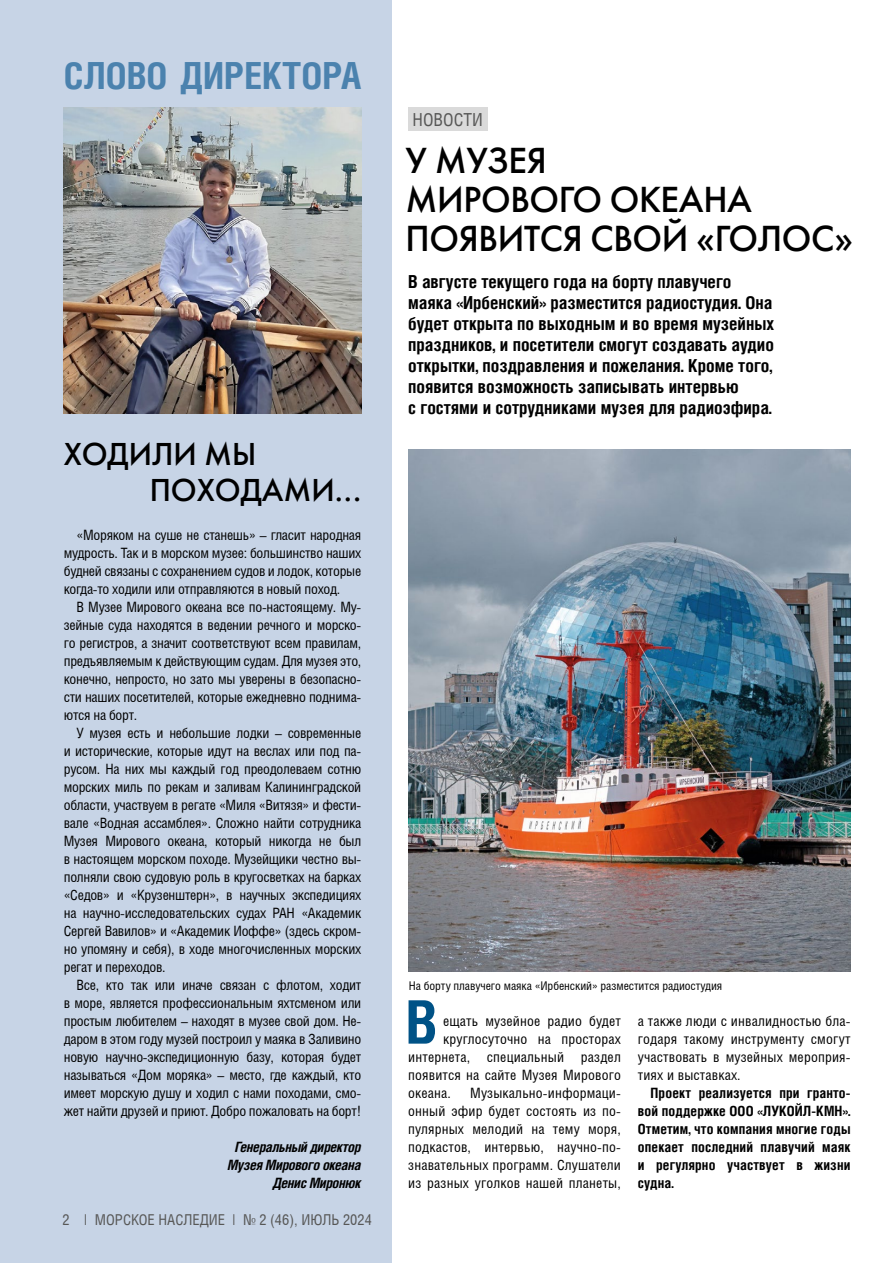
<style>
.page{position:relative;width:893px;height:1263px;background:#fff}
.page>*{position:absolute;margin:0;border:0;box-sizing:border-box;transform-origin:0 0}
.t1{font:700 60px "Helios Cond";color:#005286}
.t2{font:700 37.5px "Helios Cond";color:#4b82ae}
.t3{font:36px/39px "Futura Futuris C";letter-spacing:-.01em;color:#000}
.t4{font:31.5px/36px "Futura Futuris C";color:#000}
.t5{font:700 18px/21px "Helios Cond";color:#000}
.t6{font:18px "Helios Cond";color:#575756}
.t7{font:15px "Helios Cond";color:#575756}
.t8{font:14.25px/18px "Helios Cond";letter-spacing:.01em;color:#000;text-align:justify}
.t9{font:700 14.25px/18px "Helios Cond";letter-spacing:.01em;color:#000;text-align:justify}
.t10{font:italic 700 14.25px/18px "Helios Cond";letter-spacing:-.02em;color:#000;text-align:right}
.t11{font:12px "Helios Cond";letter-spacing:-.005em;color:#000}
</style>
<div class="page">
<div style="left:408px;top:107px;width:79px;height:24px;background:#dadada"></div>
<div style="left:0;top:0;width:391px;height:1263px;background:#c7d4e6"></div>
<img style="left:64px;top:107px;width:297px;height:306px">
<img style="left:408px;top:449px;width:442px;height:523px">
<h2 class="t2" style="left:64px;top:53px;width:299px">СЛОВО ДИРЕКТОРА</h2>
<h3 class="t4" style="left:150px;top:436px;width:213px;text-indent:-86px">ХОДИЛИ МЫ<br>ПОХОДАМИ...</h3>
<p class="t8" style="left:64px;top:525px;width:299px;text-indent:13px">«Моряком на суше не станешь» – гласит народная мудрость. Так и в морском музее: большинство наших будней связаны с сохранением судов и лодок, которые когда-то ходили или отправляются в новый поход.</p>
<p class="t8" style="left:64px;top:597px;width:299px;text-indent:13px">В Музее Мирового океана все по-настоящему. Му&shy;зейные суда находятся в ведении речного и морско&shy;го регистров, а значит соответствуют всем правилам, предъявляемым к действующим судам. Для музея это, конечно, непросто, но зато мы уверены в безопасно&shy;сти наших посетителей, которые ежедневно поднима&shy;ются на борт.</p>
<p class="t8" style="left:64px;top:723px;width:299px;text-indent:13px">У музея есть и небольшие лодки – современные и исторические, которые идут на веслах или под па&shy;русом. На них мы каждый год преодолеваем сотню морских миль по рекам и заливам Калининградской области, участвуем в регате «Миля «Витязя» и фести&shy;вале «Водная ассамблея». Сложно найти сотрудника Музея Мирового океана, который никогда не был в настоящем морском походе. Музейщики честно вы&shy;полняли свою судовую роль в кругосветках на барках «Седов» и «Крузенштерн», в научных экспедициях на научно-исследовательских судах РАН «Академик Сергей Вавилов» и «Академик Иоффе» (здесь скром&shy;но упомяну и себя), в ходе многочисленных морских регат и переходов.</p>
<p class="t8" style="left:64px;top:975px;width:299px;text-indent:13px">Все, кто так или иначе связан с флотом, ходит в море, является профессиональным яхтсменом или простым любителем – находят в музее свой дом. Не&shy;даром в этом году музей построил у маяка в Заливино новую научно-экспедиционную базу, которая будет называться «Дом моряка» – место, где каждый, кто имеет морскую душу и ходил с нами походами, смо&shy;жет найти друзей и приют. Добро пожаловать на борт!</p>
<p class="t10" style="left:228px;top:1137px;width:135px">Генеральный директор<br>Музея Мирового океана<br>Денис Миронюк</p>
<p class="t7" style="left:63px;top:1210px;width:311px">2 | МОРСКОЕ НАСЛЕДИЕ | № 2 (46), ИЮЛЬ 2024</p>
<p class="t6" style="left:412px;top:109px;width:72px">НОВОСТИ</p>
<h3 class="t3" style="left:406px;top:141px;width:449px">У МУЗЕЯ<br>МИРОВОГО ОКЕАНА<br>ПОЯВИТСЯ СВОЙ «ГОЛОС»</h3>
<p class="t5" style="left:408px;top:271px;width:367px">В августе текущего года на борту плавучего маяка «Ирбенский» разместится радиостудия. Она будет открыта по выходным и во время музейных праздников, и посетители смогут создавать аудио открытки, поздравления и пожелания. Кроме того, появится возможность записывать интервью<br>с гостями и сотрудниками музея для радиоэфира.</p>
<p class="t11" style="left:409px;top:978px;width:315px">На борту плавучего маяка «Ирбенский» разместится радиостудия</p>
<h1 class="t1" style="left:406px;top:986px;width:33px">В</h1>
<p class="t8" style="left:443px;top:1011px;width:179px">ещать музейное радио будет</p>
<p class="t8" style="left:443px;top:1029px;width:179px">круглосуточно на просторах</p>
<p class="t8" style="left:408px;top:1047px;width:214px">интернета, специальный раздел</p>
<p class="t8" style="left:408px;top:1065px;width:214px">появится на сайте Музея Мирового</p>
<p class="t8" style="left:408px;top:1083px;width:44px">океана.</p>
<p class="t8" style="left:408px;top:1083px;width:214px;text-indent:62px">Музыкально-информаци&shy;онный эфир будет состоять из по&shy;пулярных мелодий на тему моря, подкастов, интервью, научно-по&shy;знавательных программ. Слушатели из разных уголков нашей планеты,</p>
<p class="t8" style="left:638px;top:1011px;width:214px">а также люди с инвалидностью бла&shy;годаря такому инструменту смогут участвовать в музейных мероприя&shy;тиях и выставках.</p>
<p class="t9" style="left:638px;top:1083px;width:214px;text-indent:13px">Проект реализуется при гранто&shy;вой поддержке ООО «ЛУКОЙЛ-КМН».<br>Отметим, что компания многие годы опекает последний плавучий маяк и регулярно участвует в жизни судна.</p>
</div>
